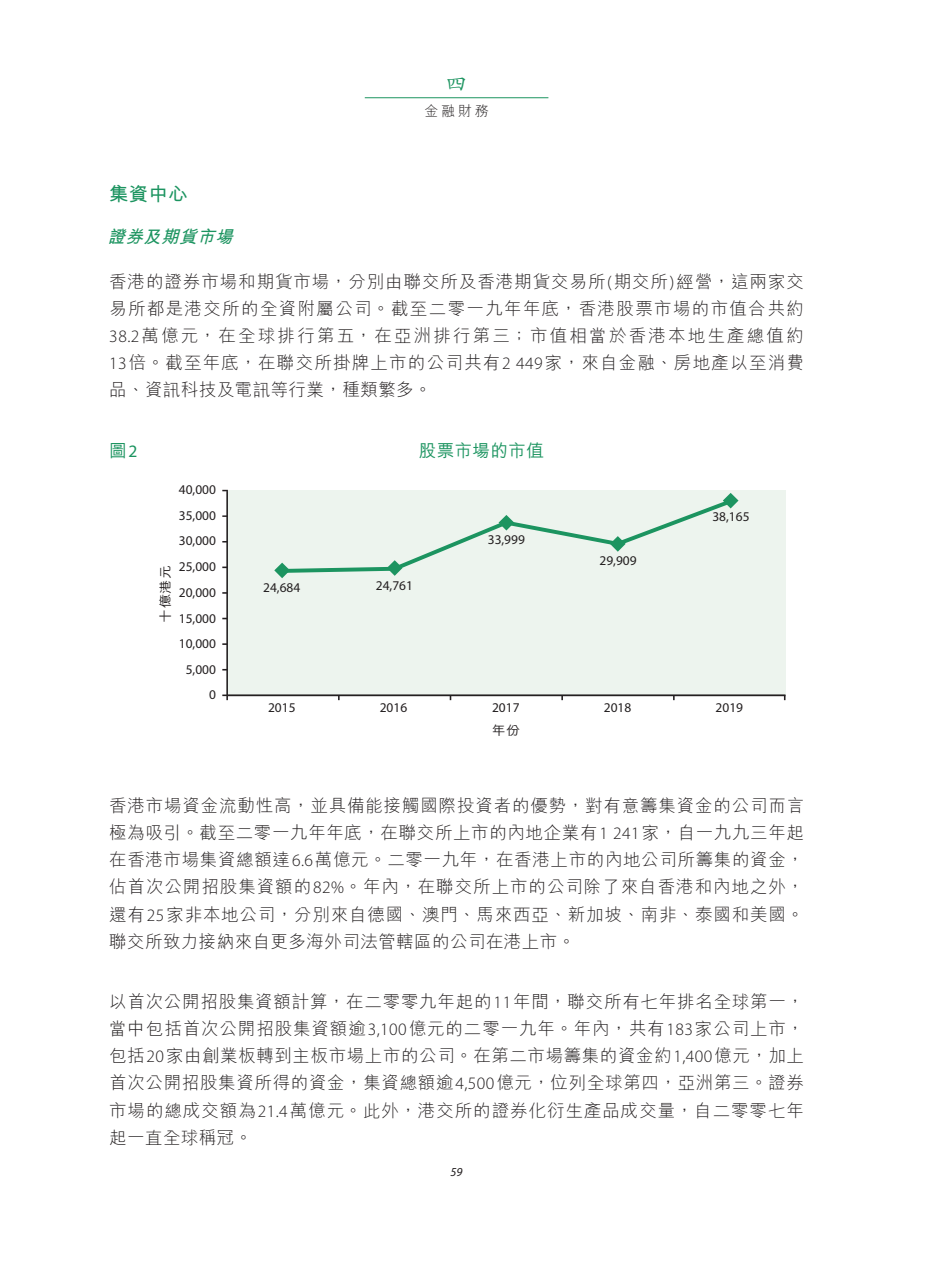
<style>
.page{position:relative;width:943px;height:1265px;background:#fff}
.page>*{position:absolute;margin:0;border:0;box-sizing:border-box;transform-origin:0 0}
.t1{font:500 22.75px "M Kai HK";color:#1c9460}
.t2{font:700 19.25px "M Hei HK";color:#1c9460}
.t3{font:300 17.5px/27.1px "M Hei HK";letter-spacing:.045em;color:#231f20;text-align:justify}
.t4{font:500 17.5px "M Hei HK";letter-spacing:.025em;color:#1c9460}
.t5{font:italic 700 17.5px "M Hei HK";color:#1c9460}
.t6{font:300 14px "M Hei HK";color:#231f20}
.t7{font:13.47px "Myriad Pro";color:#231f20}
.t8{font:500 12.6px "M Hei HK";letter-spacing:.03em;color:#231f20;scale:1.11 1}
.t9{font:italic 12.25px "Myriad Pro";color:#231f20}
.s1{font-family:"Myriad Pro"}
.s2{font-family:"Myriad Pro";font-weight:400}
</style>
<div class="page">
<hr style="left:365px;top:97px;width:183px;height:1px;background:#1c9460">
<div style="left:227px;top:490px;width:558px;height:205px;background:#edf4ee"></div>
<hr style="left:226px;top:491px;width:2px;height:204px;background:#231f20">
<hr style="left:227px;top:694px;width:558px;height:2px;background:#231f20">
<svg style="left:222px;top:695px;width:6px;height:5px"></svg>
<svg style="left:274px;top:493px;width:464px;height:85px"></svg>
<h1 class="t1" style="left:445px;top:68px;width:24px">四</h1>
<p class="t6" style="left:424px;top:104px;width:66px">金融財務</p>
<p class="t2" style="left:109px;top:180px;width:80px">集資中心</p>
<p class="t5" style="left:107px;top:224px;width:133px">證券及期貨市場</p>
<p class="t3" style="left:109px;top:268px;width:696px">香港的證券市場和期貨市場，分別由聯交所及香港期貨交易所<span class="s1">(</span>期交所<span class="s1">)</span>經營，這兩家交易所都是港交所的全資附屬公司。截至二零一九年年底，香港股票市場的市值合共約<span class="s1">38.2</span>萬億元，在全球排行第五，在亞洲排行第三；市值相當於香港本地生產總值約<span class="s1">13</span>倍。截至年底，在聯交所掛牌上市的公司共有<span class="s1">2 449</span>家，來自金融、房地產以至消費品、資訊科技及電訊等行業，種類繁多。</p>
<p class="t4" style="left:109px;top:438px;width:30px">圖<span class="s2">2</span></p>
<p class="t4" style="left:419px;top:438px;width:127px">股票市場的市值</p>
<p class="t7" style="left:179px;top:481px;width:39px">40,000</p>
<p class="t7" style="left:179px;top:507px;width:39px">35,000</p>
<p class="t8" style="left:156px;top:623px;width:53px;rotate:-90deg">十億港元</p>
<p class="t7" style="left:179px;top:533px;width:39px">30,000</p>
<p class="t7" style="left:179px;top:558px;width:39px">25,000</p>
<p class="t7" style="left:179px;top:584px;width:39px">20,000</p>
<p class="t7" style="left:179px;top:610px;width:39px">15,000</p>
<p class="t7" style="left:179px;top:635px;width:39px">10,000</p>
<p class="t7" style="left:186px;top:661px;width:32px">5,000</p>
<p class="t7" style="left:209px;top:686px;width:8px">0</p>
<p class="t7" style="left:263px;top:579px;width:39px">24,684</p>
<p class="t7" style="left:376px;top:577px;width:39px">24,761</p>
<p class="t7" style="left:488px;top:531px;width:39px">33,999</p>
<p class="t7" style="left:599px;top:552px;width:39px">29,909</p>
<p class="t7" style="left:712px;top:508px;width:39px">38,165</p>
<p class="t7" style="left:268px;top:699px;width:29px">2015</p>
<p class="t7" style="left:380px;top:699px;width:29px">2016</p>
<p class="t7" style="left:492px;top:699px;width:29px">2017</p>
<p class="t7" style="left:603px;top:699px;width:29px">2018</p>
<p class="t7" style="left:715px;top:699px;width:29px">2019</p>
<p class="t8" style="left:492px;top:721px;width:27px">年份</p>
<p class="t3" style="left:109px;top:792px;width:696px">香港市場資金流動性高，並具備能接觸國際投資者的優勢，對有意籌集資金的公司而言極為吸引。截至二零一九年年底，在聯交所上市的內地企業有<span class="s1">1 241</span>家，自一九九三年起在香港市場集資總額達<span class="s1">6.6</span>萬億元。二零一九年，在香港上市的內地公司所籌集的資金，佔首次公開招股集資額的<span class="s1">82%</span>。年內，在聯交所上市的公司除了來自香港和內地之外，還有<span class="s1">25</span>家非本地公司，分別來自德國、澳門、馬來西亞、新加坡、南非、泰國和美國。聯交所致力接納來自更多海外司法管轄區的公司在港上市。</p>
<p class="t3" style="left:109px;top:988px;width:696px">以首次公開招股集資額計算，在二零零九年起的<span class="s1">11</span>年間，聯交所有七年排名全球第一，當中包括首次公開招股集資額逾<span class="s1">3,100</span>億元的二零一九年。年內，共有<span class="s1">183</span>家公司上市，包括<span class="s1">20</span>家由創業板轉到主板市場上市的公司。在第二市場籌集的資金約<span class="s1">1,400</span>億元，加上首次公開招股集資所得的資金，集資總額逾<span class="s1">4,500</span>億元，位列全球第四，亞洲第三。證券市場的總成交額為<span class="s1">21.4</span>萬億元。此外，港交所的證券化衍生產品成交量，自二零零七年起一直全球稱冠。</p>
<p class="t9" style="left:450px;top:1164px;width:14px">59</p>
</div>
